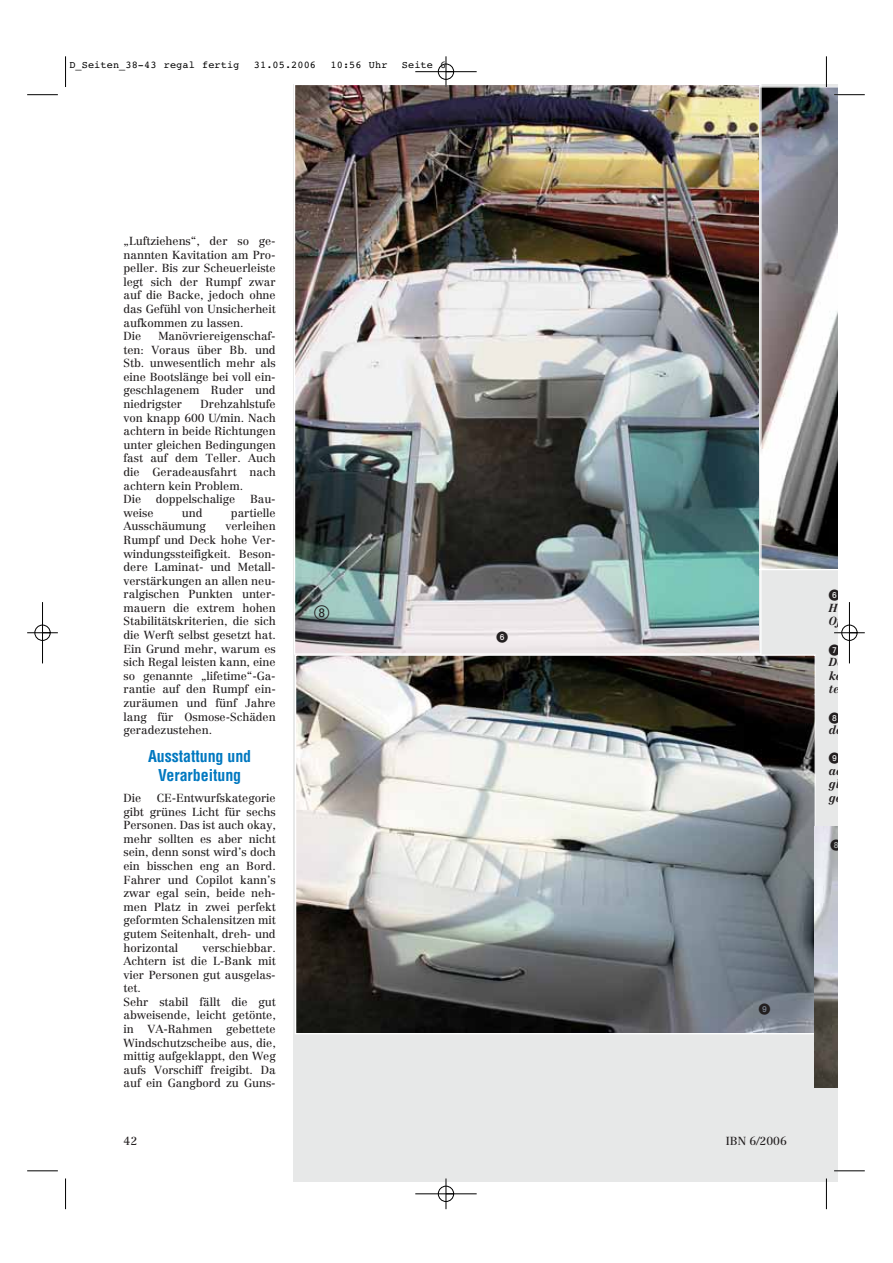
<style>
.page{position:relative;width:893px;height:1263px;background:#fff}
.page>*{position:absolute;margin:0;border:0;box-sizing:border-box;transform-origin:0 0}
.t1{font:700 condensed 16.05px/19px "Helvetica";letter-spacing:-.005em;color:#0078c0;text-align:center}
.t2{font:11.55px/13.6px "Centennial";letter-spacing:-.005em;color:#231f20}
.t3{font:italic 700 11.55px/13.6px "Centennial";letter-spacing:-.005em;color:#231f20}
.t4{font:10.2px "Courier";letter-spacing:.01em;color:#000}
</style>
<div class="page">
<div style="left:294px;top:84px;width:543px;height:1098px;background:#e7e8e8"></div>
<img style="left:297px;top:657px;width:516px;height:375px">
<svg style="left:758px;top:86px;width:79px;height:484px;background:#8e8d90"></svg>
<img style="left:296px;top:86px;width:462px;height:567px">
<img style="left:814px;top:827px;width:23px;height:260px">
<hr style="left:65px;top:56px;width:1px;height:31px;background:#000">
<hr style="left:27px;top:94px;width:31px;height:1px;background:#000">
<hr style="left:826px;top:56px;width:1px;height:31px;background:#000">
<hr style="left:834px;top:94px;width:30px;height:1px;background:#000">
<hr style="left:65px;top:1179px;width:1px;height:30px;background:#000">
<hr style="left:27px;top:1171px;width:31px;height:1px;background:#000">
<hr style="left:826px;top:1179px;width:1px;height:30px;background:#000">
<hr style="left:834px;top:1171px;width:30px;height:1px;background:#000">
<hr style="left:834px;top:632px;width:30px;height:1px;background:#fff">
<hr style="left:415px;top:71px;width:61px;height:1px;background:#000">
<hr style="left:415px;top:1194px;width:61px;height:1px;background:#000">
<hr style="left:42px;top:602px;width:1px;height:61px;background:#000">
<hr style="left:849px;top:602px;width:1px;height:61px;background:#000">
<hr style="left:445px;top:56px;width:1px;height:31px;background:#000">
<hr style="left:445px;top:1178px;width:1px;height:31px;background:#000">
<hr style="left:27px;top:633px;width:31px;height:1px;background:#000">
<hr style="left:834px;top:633px;width:30px;height:1px;background:#000">
<div style="left:438px;top:64px;width:16px;height:16px;border:1px solid #000;border-radius:50%"></div>
<div style="left:438px;top:1186px;width:16px;height:16px;border:1px solid #000;border-radius:50%"></div>
<div style="left:35px;top:625px;width:15px;height:16px;border:1px solid #000;border-radius:50%"></div>
<div style="left:841px;top:625px;width:16px;height:16px;border:1px solid #000;border-radius:50%"></div>
<svg style="left:314px;top:605px;width:15px;height:15px"></svg>
<svg style="left:496px;top:631px;width:12px;height:12px"></svg>
<p class="t4" style="left:69px;top:61px;width:171px">D_Seiten_38-43 regal fertig</p>
<p class="t4" style="left:254px;top:61px;width:64px">31.05.2006</p>
<p class="t4" style="left:330px;top:61px;width:58px">10:56 Uhr</p>
<p class="t4" style="left:402px;top:61px;width:46px">Seite 6</p>
<p class="t2" style="left:123px;top:235px;width:154px">„Luftziehens“, der so ge&shy;nannten Kavitation am Pro&shy;peller. Bis zur Scheuerleiste legt sich der Rumpf zwar auf die Backe, jedoch ohne das Gefühl von Unsicherheit aufkommen zu lassen.<br>Die</p>
<p class="t2" style="left:123px;top:330px;width:154px;text-align:justify;text-indent:35px">Manövriereigenschaf&shy;ten: Voraus über Bb. und Stb. unwesentlich mehr als eine Bootslänge bei voll ein&shy;geschlagenem Ruder und niedrigster</p>
<p class="t2" style="left:123px;top:398px;width:154px;text-indent:77px">Drehzahlstufe von knapp 600 U/min. Nach achtern in beide Richtungen unter gleichen Bedingungen fast auf dem Teller. Auch die Geradeausfahrt nach achtern kein Problem.<br>Die</p>
<p class="t2" style="left:156px;top:493px;width:81px">doppelschalige</p>
<p class="t2" style="left:250px;top:493px;width:27px">Bau-</p>
<p class="t2" style="left:123px;top:507px;width:32px">weise</p>
<p class="t2" style="left:182px;top:507px;width:22px">und</p>
<p class="t2" style="left:231px;top:507px;width:46px">partielle</p>
<p class="t2" style="left:123px;top:520px;width:84px">Ausschäumung</p>
<p class="t2" style="left:123px;top:520px;width:154px;text-align:justify;text-indent:102px">verleihen Rumpf und Deck hohe Ver&shy;windungssteifigkeit. Beson&shy;dere Laminat- und Metall&shy;verstärkungen an allen neu&shy;ralgischen Punkten unter&shy;mauern die extrem hohen Stabilitätskriterien, die sich die Werft selbst gesetzt hat.<br>Ein Grund mehr, warum es sich Regal leisten kann, eine so genannte „lifetime“-Ga&shy;rantie auf den Rumpf ein&shy;zuräumen und fünf Jahre lang für Osmose-Schäden geradezustehen.</p>
<h1 class="t1" style="left:148px;top:748px;width:105px">Ausstattung und<br>Verarbeitung</h1>
<p class="t2" style="left:123px;top:792px;width:19px">Die</p>
<p class="t2" style="left:123px;top:792px;width:154px;text-align:justify;text-indent:33px">CE-Entwurfskategorie gibt grünes Licht für sechs Personen. Das ist auch okay, mehr sollten es aber nicht sein, denn sonst wird’s doch ein bisschen eng an Bord.<br>Fahrer und Copilot kann’s zwar egal sein, beide neh&shy;men Platz in zwei perfekt geformten Schalensitzen mit gutem Seitenhalt, dreh- und horizontal</p>
<p class="t2" style="left:123px;top:942px;width:154px;text-indent:79px">verschiebbar.<br>Achtern ist die L-Bank mit vier Personen gut ausgelas&shy;tet.<br>Sehr stabil fällt die gut abweisende, leicht getönte, in VA-Rahmen gebettete<br>Windschutzscheibe aus, die, mittig aufgeklappt, den Weg aufs Vorschiff freigibt. Da auf ein Gangbord zu Guns-</p>
<p class="t2" style="left:123px;top:1135px;width:15px">42</p>
<p class="t2" style="left:725px;top:1135px;width:63px">IBN 6/2006</p>
<p class="t3" style="left:828px;top:602px;width:14px">H<br>Of</p>
<p class="t3" style="left:828px;top:656px;width:17px">Da ke te</p>
<p class="t3" style="left:828px;top:724px;width:15px">de</p>
<p class="t3" style="left:828px;top:765px;width:14px">ac gl ge</p>
</div>
